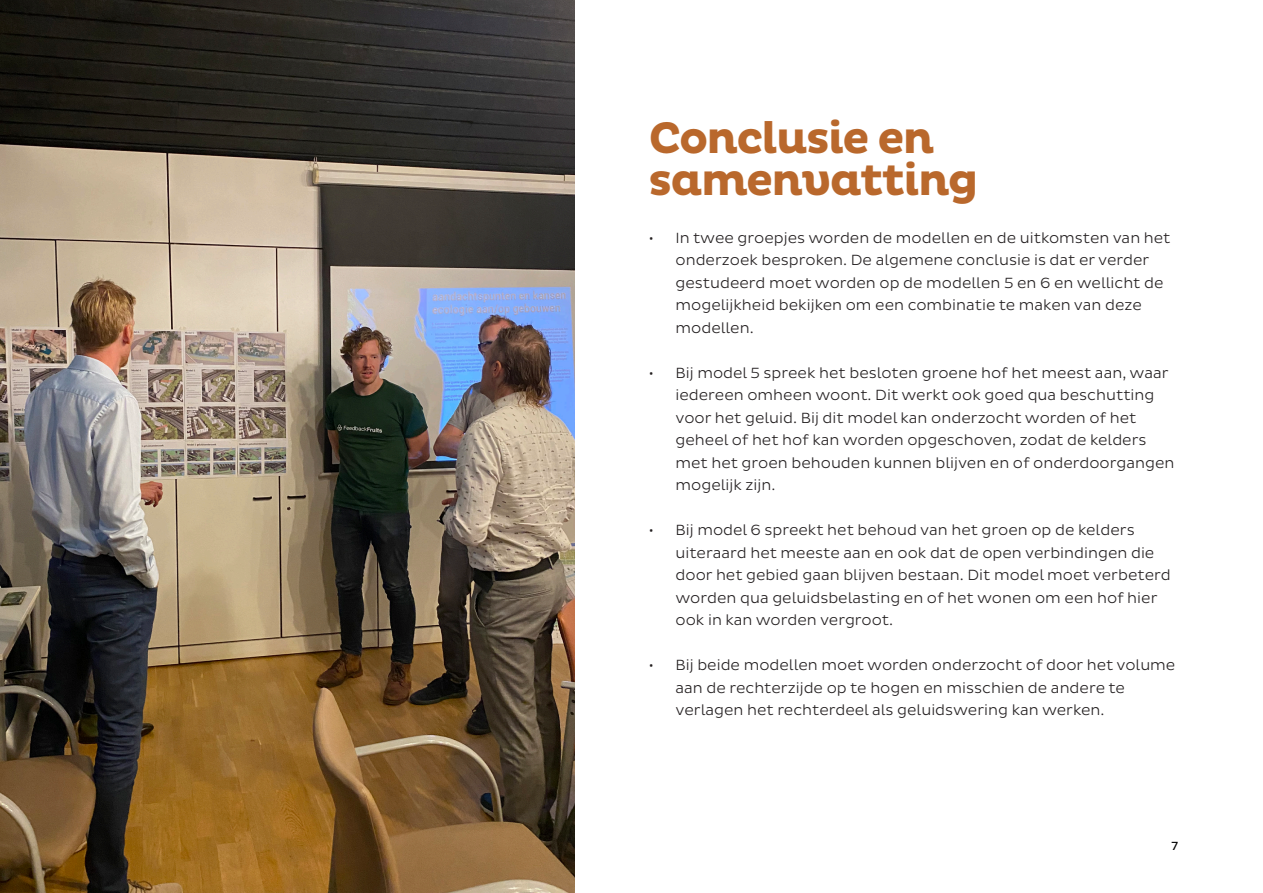
<style>
.page{position:relative;width:1263px;height:893px;background:#fff}
.page>*{position:absolute;margin:0;border:0;box-sizing:border-box;transform-origin:0 0}
.Kleine_titel{font:700 45px/42px "Pluto";letter-spacing:-.04em;color:#b9682c}
.t1{font:300 15px/22.5px "Pluto Sans";color:#231f20}
.t2{font:12px "Pluto Sans";color:#000}
</style>
<div class="page">
<img style="left:0;top:0;width:575px;height:893px">
<p class="Kleine_titel" style="left:648px;top:118px;width:331px">Conclusie en samenvatting</p>
<p class="t1" style="left:675px;top:226px;width:496px;text-indent:-27px">• In twee groepjes worden de modellen en de uitkomsten van het onderzoek besproken. De algemene conclusie is dat er verder gestudeerd moet worden op de modellen 5 en 6 en wellicht de mogelijkheid bekijken om een combinatie te maken van deze modellen.</p>
<p class="t1" style="left:675px;top:361px;width:500px;text-indent:-27px">• Bij model 5 spreek het besloten groene hof het meest aan, waar iedereen omheen woont. Dit werkt ook goed qua beschutting voor het geluid. Bij dit model kan onderzocht worden of het geheel of het hof kan worden opgeschoven, zodat de kelders met het groen behouden kunnen blijven en of onderdoorgangen mogelijk zijn.</p>
<p class="t1" style="left:675px;top:519px;width:497px;text-indent:-27px">• Bij model 6 spreekt het behoud van het groen op de kelders uiteraard het meeste aan en ook dat de open verbindingen die door het gebied gaan blijven bestaan. Dit model moet verbeterd worden qua geluidsbelasting en of het wonen om een hof hier ook in kan worden vergroot.</p>
<p class="t1" style="left:675px;top:654px;width:501px;text-indent:-27px">• Bij beide modellen moet worden onderzocht of door het volume aan de rechterzijde op te hogen en misschien de andere te verlagen het rechterdeel als geluidswering kan werken.</p>
<p class="t2" style="left:1171px;top:839px;width:8px">7</p>
</div>
